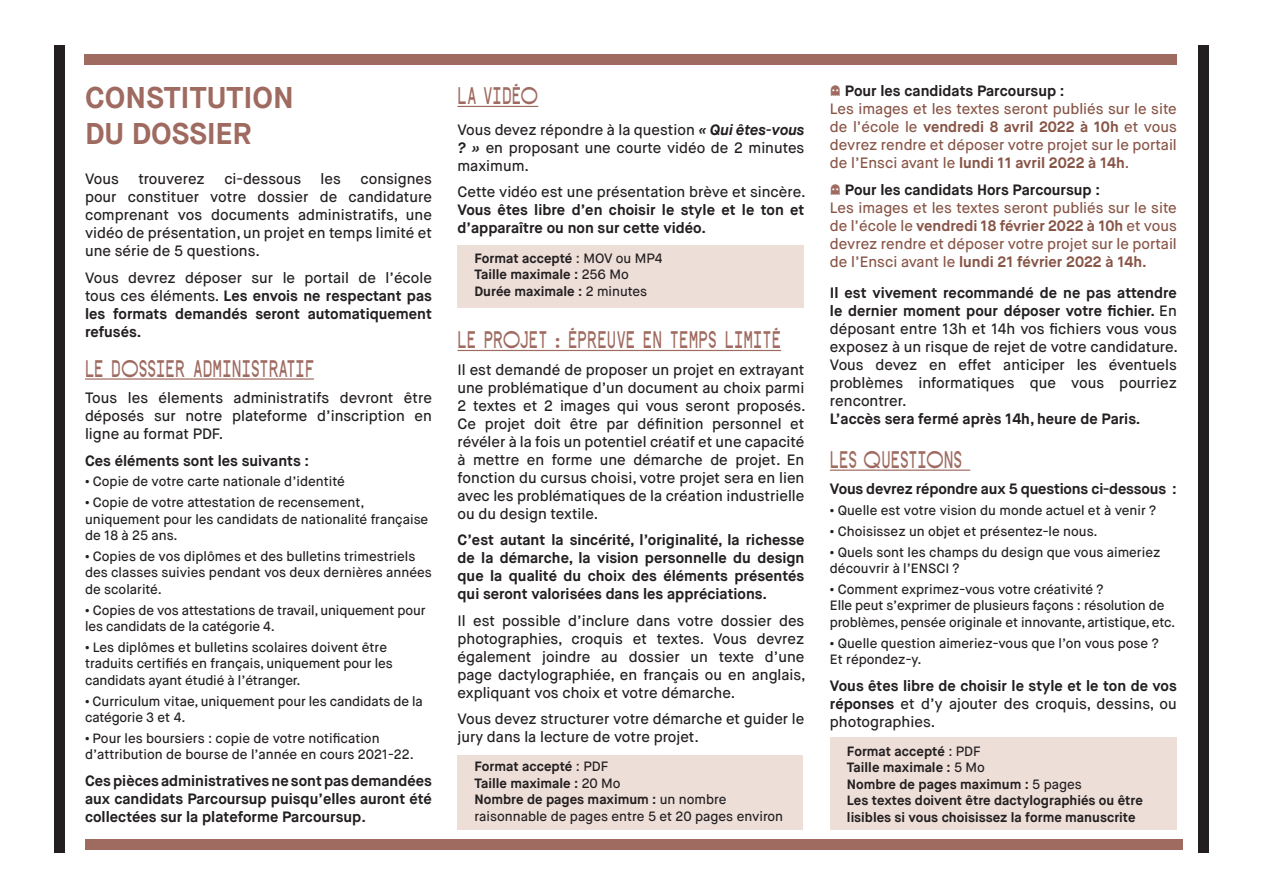
<style>
.page{position:relative;width:1263px;height:893px;background:#fff}
.page>*{position:absolute;margin:0;border:0;box-sizing:border-box;transform-origin:0 0}
.t1{font:700 30px/36px "Maison Neue";color:#9f6a60}
.t2{font:24px "Atelier";color:#9f6a60}
.t3{font:500 15px/18px "Maison Neue";color:#231f20;text-align:justify}
.t4{font:700 15px/18px "Maison Neue";color:#231f20;text-align:justify}
.t5{font:500 15px/18px "Maison Neue";color:#885547;text-align:justify}
.t6{font:500 13.5px/16.5px "Maison Neue";color:#231f20}
.t7{font:700 13.5px/16.5px "Maison Neue";color:#231f20}
.s1{font-weight:500}
.s2{font-weight:700}
.s3{font-weight:700;font-style:italic}
</style>
<div class="page">
<div style="left:830px;top:737px;width:347px;height:93px;background:#edded8"></div>
<div style="left:457px;top:755px;width:346px;height:75px;background:#edded8"></div>
<div style="left:457px;top:245px;width:347px;height:62px;background:#edded8"></div>
<hr style="left:85px;top:378px;width:229px;height:2px;background:#9f6a60">
<hr style="left:457px;top:106px;width:81px;height:1px;background:#9f6a60">
<hr style="left:457px;top:350px;width:324px;height:1px;background:#9f6a60">
<hr style="left:830px;top:470px;width:140px;height:1px;background:#9f6a60">
<div style="left:85px;top:54px;width:1092px;height:11px;background:#9f6a60"></div>
<div style="left:54px;top:45px;width:11px;height:808px;background:#231f20"></div>
<div style="left:1198px;top:45px;width:11px;height:808px;background:#231f20"></div>
<div style="left:85px;top:839px;width:1097px;height:11px;background:#9f6a60"></div>
<p class="t1" style="left:85px;top:80px;width:210px">CONSTITUTION<br>DU DOSSIER</p>
<p class="t3" style="left:85px;top:170px;width:35px">Vous</p>
<p class="t3" style="left:138px;top:170px;width:68px">trouverez</p>
<p class="t3" style="left:224px;top:170px;width:78px">ci-dessous</p>
<p class="t3" style="left:321px;top:170px;width:22px">les</p>
<p class="t3" style="left:85px;top:170px;width:348px;text-indent:275px">consignes pour constituer votre dossier de candidature comprenant vos documents administratifs, une vidéo de présentation, un projet en temps limité et une série de 5 questions.</p>
<p class="t4" style="left:85px;top:269px;width:348px"><span class="s1">Vous devrez déposer sur le portail de l’école tous ces éléments.</span> Les envois ne respectant pas les formats demandés seront automatiquement refusés.</p>
<p class="t2" style="left:85px;top:353px;width:231px">LE DOSSIER ADMINISTRATIF</p>
<p class="t3" style="left:85px;top:389px;width:348px">Tous les élements administratifs devront être déposés sur notre plateforme d’inscription en ligne au format PDF.</p>
<p class="t4" style="left:85px;top:451px;width:226px">Ces éléments sont les suivants :</p>
<p class="t6" style="left:85px;top:474px;width:261px"><span class="s2">•</span> Copie de votre carte nationale d’identité</p>
<p class="t6" style="left:85px;top:494px;width:345px"><span class="s2">•</span> Copie de votre attestation de recensement, uniquement pour les candidats de nationalité française de 18 à 25 ans.</p>
<p class="t6" style="left:85px;top:548px;width:348px"><span class="s2">•</span> Copies de vos diplômes et des bulletins trimestriels des classes suivies pendant vos deux dernières années de scolarité.</p>
<p class="t6" style="left:85px;top:602px;width:342px"><span class="s2">•</span> Copies de vos attestations de travail, uniquement pour les candidats de la catégorie 4.</p>
<p class="t6" style="left:85px;top:639px;width:309px"><span class="s2">•</span> Les diplômes et bulletins scolaires doivent être traduits certifiés en français, uniquement pour les candidats ayant étudié à l’étranger.</p>
<p class="t6" style="left:85px;top:693px;width:339px"><span class="s2">•</span> Curriculum vitae, uniquement pour les candidats de la catégorie 3 et 4.</p>
<p class="t6" style="left:85px;top:730px;width:330px"><span class="s2">•</span> Pour les boursiers : copie de votre notification d’attribution de bourse de l’année en cours 2021-22.</p>
<p class="t4" style="left:85px;top:772px;width:348px">Ces pièces administratives ne sont pas demandées aux candidats Parcoursup puisqu’elles auront été collectées sur la plateforme Parcoursup.</p>
<p class="t2" style="left:457px;top:80px;width:82px">LA VIDÉO</p>
<p class="t3" style="left:457px;top:121px;width:348px">Vous devez répondre à la question <span class="s3">« Qui êtes-vous ? »</span> en proposant une courte vidéo de 2 minutes maximum.</p>
<p class="t4" style="left:457px;top:183px;width:350px"><span class="s1">Cette vidéo est une présentation brève et sincère.<br></span>Vous êtes libre d’en choisir le style et le ton et d’apparaître ou non sur cette vidéo.</p>
<p class="t7" style="left:474px;top:250px;width:189px">Format accepté <span class="s1">: MOV ou MP4</span></p>
<p class="t7" style="left:474px;top:266px;width:156px">Taille maximale : <span class="s1">256 Mo</span></p>
<p class="t7" style="left:474px;top:283px;width:174px">Durée maximale : <span class="s1">2 minutes</span></p>
<p class="t2" style="left:457px;top:324px;width:325px">LE PROJET : ÉPREUVE EN TEMPS LIMITÉ</p>
<p class="t3" style="left:457px;top:360px;width:350px">Il est demandé de proposer un projet en extrayant une problématique d’un document au choix parmi 2 textes et 2 images qui vous seront proposés.<br>Ce projet doit être par définition personnel et révéler à la fois un potentiel créatif et une capacité à mettre en forme une démarche de projet. En fonction du cursus choisi, votre projet sera en lien avec les problématiques de la création industrielle ou du design textile.</p>
<p class="t4" style="left:457px;top:531px;width:348px">C’est autant la sincérité, l’originalité, la richesse de la démarche, la vision personnelle du design que la qualité du choix des éléments présentés qui seront valorisées dans les appréciations.</p>
<p class="t3" style="left:457px;top:611px;width:350px">Il est possible d’inclure dans votre dossier des photographies, croquis et textes. Vous devrez également joindre au dossier un texte d’une page dactylographiée, en français ou en anglais, expliquant vos choix et votre démarche.</p>
<p class="t3" style="left:457px;top:710px;width:348px">Vous devez structurer votre démarche et guider le jury dans la lecture de votre projet.</p>
<p class="t7" style="left:474px;top:758px;width:135px">Format accepté <span class="s1">: PDF</span></p>
<p class="t7" style="left:474px;top:775px;width:148px">Taille maximale : <span class="s1">20 Mo</span></p>
<p class="t6" style="left:474px;top:792px;width:310px"><span class="s2">Nombre de pages maximum :</span> un nombre raisonnable de pages entre 5 et 20 pages environ</p>
<p class="t4" style="left:845px;top:82px;width:221px">Pour les candidats Parcoursup :</p>
<p class="t5" style="left:830px;top:100px;width:348px">Les images et les textes seront publiés sur le site de l’école le <span class="s2">vendredi 8 avril 2022 à 10h</span> et vous devrez rendre et déposer votre projet sur le portail de l’Ensci avant le <span class="s2">lundi 11 avril 2022 à 14h</span>.</p>
<p class="t4" style="left:845px;top:181px;width:257px">Pour les candidats Hors Parcoursup :</p>
<p class="t5" style="left:830px;top:199px;width:348px">Les images et les textes seront publiés sur le site de l’école le <span class="s2">vendredi 18 février 2022 à 10h</span> et vous devrez rendre et déposer votre projet sur le portail de l’Ensci avant le <span class="s2">lundi 21 février 2022 à 14h.</span></p>
<p class="t3" style="left:830px;top:284px;width:350px"><span class="s2">Il est vivement recommandé de ne pas attendre le dernier moment pour déposer votre fichier.</span> En déposant entre 13h et 14h vos fichiers vous vous exposez à un risque de rejet de votre candidature.<br>Vous devez en effet anticiper les éventuels problèmes informatiques que vous pourriez rencontrer.</p>
<p class="t4" style="left:830px;top:410px;width:312px">L’accès sera fermé après 14h, heure de Paris.</p>
<p class="t2" style="left:830px;top:444px;width:134px">LES QUESTIONS</p>
<p class="t4" style="left:830px;top:480px;width:348px">Vous devrez répondre aux 5 questions ci-dessous :</p>
<p class="t6" style="left:830px;top:502px;width:328px"><span class="s2">•</span> Quelle est votre vision du monde actuel et à venir ?</p>
<p class="t6" style="left:830px;top:523px;width:269px"><span class="s2">•</span> Choisissez un objet et présentez-le nous.</p>
<p class="t6" style="left:830px;top:544px;width:332px"><span class="s2">•</span> Quels sont les champs du design que vous aimeriez découvrir à l’ENSCI ?</p>
<p class="t6" style="left:830px;top:581px;width:347px"><span class="s2">•</span> Comment exprimez-vous votre créativité ?<br>Elle peut s’exprimer de plusieurs façons : résolution de problèmes, pensée originale et innovante, artistique, etc.</p>
<p class="t6" style="left:830px;top:635px;width:330px"><span class="s2">•</span> Quelle question aimeriez-vous que l’on vous pose ?<br>Et répondez-y.</p>
<p class="t4" style="left:830px;top:676px;width:348px">Vous êtes libre de choisir le style et le ton de vos réponses <span class="s1">et d’y ajouter des croquis, dessins, ou photographies.</span></p>
<p class="t7" style="left:847px;top:743px;width:135px">Format accepté <span class="s1">: PDF</span></p>
<p class="t7" style="left:847px;top:759px;width:139px">Taille maximale : <span class="s1">5 Mo</span></p>
<p class="t7" style="left:847px;top:776px;width:236px">Nombre de pages maximum : <span class="s1">5 pages</span></p>
<p class="t7" style="left:847px;top:792px;width:298px">Les textes doivent être dactylographiés ou être lisibles si vous choisissez la forme manuscrite</p>
</div>
